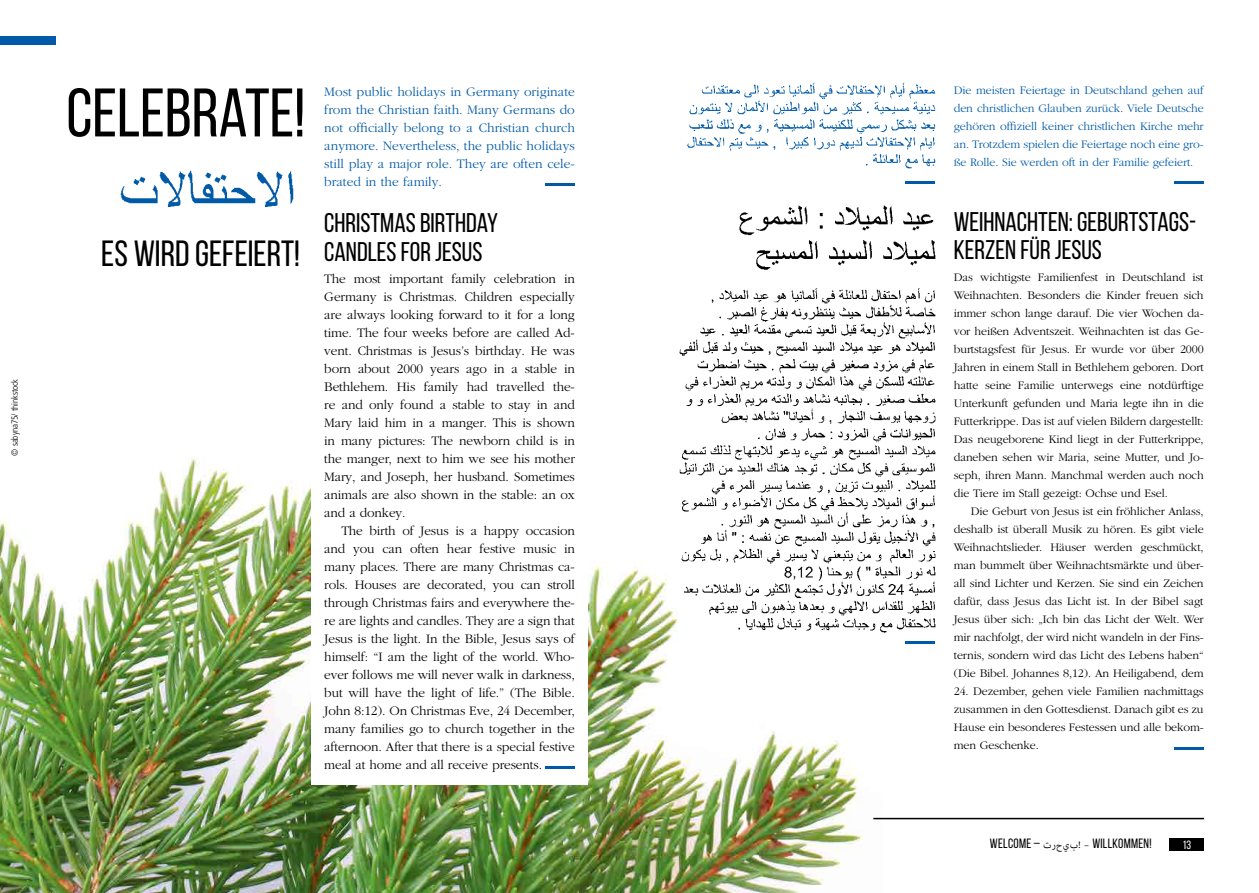
<style>
.page{position:relative;width:1259px;height:893px;background:#fff}
.page>*{position:absolute;margin:0;border:0;box-sizing:border-box;transform-origin:0 0}
.t1{font:68.55px "Bebas Neue";color:#000}
.t2{font:36.45px "Bebas Neue";color:#000}
.t3{font:27px/28.5px "Bebas Neue";color:#000}
.t4{font:300 13.5px/18px "Garamond LT";letter-spacing:-.01em;color:#000;text-align:justify}
.t5{font:300 13.5px/18px "Garamond LT";color:#005aa7;text-align:justify}
.t6{font:13.5px "Bebas Neue";letter-spacing:.02em;color:#000}
.t7{font:300 12px/18px "Garamond LT";letter-spacing:-.01em;color:#000;text-align:justify}
.t8{font:300 12px/18px "Garamond LT";letter-spacing:-.01em;color:#005aa7;text-align:justify}
.t9{font:12px "Bebas Neue";color:#fff}
.t10{font:300 condensed 9px "Frutiger LT Std";letter-spacing:-.01em;color:#000}
.s1{font-family:"Adobe Arabic"}
</style>
<div class="page">
<img style="left:0;top:458px;width:882px;height:435px">
<div style="left:311px;top:385px;width:277px;height:399px;background:#fff"></div>
<div style="left:1169px;top:838px;width:35px;height:12px;background:#000"></div>
<hr style="left:873px;top:818px;width:331px;height:1px;background:#000">
<hr style="left:1174px;top:182px;width:29px;height:2px;background:#005aa7">
<hr style="left:1174px;top:747px;width:29px;height:2px;background:#005aa7">
<hr style="left:545px;top:184px;width:30px;height:2px;background:#005aa7">
<hr style="left:545px;top:767px;width:30px;height:2px;background:#005aa7">
<div style="left:0;top:36px;width:55px;height:9px;background:#005aa7"></div>
<img style="left:687px;top:82px;width:249px;height:87px">
<img style="left:664px;top:205px;width:272px;height:431px">
<img style="left:120px;top:170px;width:174px;height:38px">
<hr style="left:905px;top:181px;width:29px;height:2px;background:#005aa7">
<hr style="left:905px;top:642px;width:29px;height:2px;background:#005aa7">
<p class="t10" style="left:10px;top:456px;width:78px;rotate:-90deg">© sabyna75/ thinkstock</p>
<p class="t1" style="left:66px;top:76px;width:240px">CELEBRATE!</p>
<p class="t2" style="left:101px;top:234px;width:200px">ES WIRD GEFEIERT!</p>
<p class="t5" style="left:324px;top:83px;width:252px">Most public holidays in Germany originate from the Christian faith. Many Germans do not officially belong to a Christian church anymore. Nevertheless, the public holidays still play a major role. They are often cele&shy;brated in the family.</p>
<p class="t3" style="left:324px;top:208px;width:175px">CHRISTMAS BIRTHDAY<br>CANDLES FOR JESUS</p>
<p class="t4" style="left:324px;top:270px;width:252px">The most important family celebration in Germany is Christmas. Children especially are always looking forward to it for a long time. The four weeks before are called Ad&shy;vent. Christmas is Jesus’s birthday. He was born about 2000 years ago in a stable in Bethlehem. His family had travelled the&shy;re and only found a stable to stay in and Mary laid him in a manger. This is shown in many pictures: The newborn child is in the manger, next to him we see his mother Mary, and Joseph, her husband. Sometimes animals are also shown in the stable: an ox and a donkey.</p>
<p class="t4" style="left:324px;top:522px;width:252px;text-indent:17px">The birth of Jesus is a happy occasion and you can often hear festive music in many places. There are many Christmas ca&shy;rols. Houses are decorated, you can stroll through Christmas fairs and everywhere the&shy;re are lights and candles. They are a sign that Jesus is the light. In the Bible, Jesus says of himself: “I am the light of the world. Who&shy;ever follows me will never walk in darkness, but will have the light of life.” (The Bible.<br>John 8:12). On Christmas Eve, 24 December, many families go to church together in the afternoon. After that there is a special festive meal at home and all receive presents.</p>
<p class="t8" style="left:954px;top:81px;width:251px">Die meisten Feiertage in Deutschland gehen auf den christlichen Glauben zurück. Viele Deutsche gehören offiziell keiner christlichen Kirche mehr an. Trotzdem spielen die Feiertage noch eine gro&shy;ße Rolle. Sie werden oft in der Familie gefeiert.</p>
<p class="t3" style="left:954px;top:207px;width:244px">WEIHNACHTEN: GEBURTSTAGS-<br>KERZEN FÜR JESUS</p>
<p class="t7" style="left:954px;top:269px;width:251px">Das wichtigste Familienfest in Deutschland ist Weihnachten. Besonders die Kinder freuen sich immer schon lange darauf. Die vier Wochen da&shy;vor heißen Adventszeit. Weihnachten ist das Ge&shy;burtstagsfest für Jesus. Er wurde vor über 2000<br>Jahren in einem Stall in Bethlehem geboren. Dort hatte seine Familie unterwegs eine notdürftige Unterkunft gefunden und Maria legte ihn in die Futterkrippe. Das ist auf vielen Bildern dargestellt:<br>Das neugeborene Kind liegt in der Futterkrippe, daneben sehen wir Maria, seine Mutter, und Jo&shy;seph, ihren Mann. Manchmal werden auch noch die Tiere im Stall gezeigt: Ochse und Esel.</p>
<p class="t7" style="left:954px;top:503px;width:251px;text-indent:17px">Die Geburt von Jesus ist ein fröhlicher Anlass, deshalb ist überall Musik zu hören. Es gibt viele Weihnachtslieder. Häuser werden geschmückt, man bummelt über Weihnachtsmärkte und über&shy;all sind Lichter und Kerzen. Sie sind ein Zeichen dafür, dass Jesus das Licht ist. In der Bibel sagt Jesus über sich: „Ich bin das Licht der Welt. Wer mir nachfolgt, der wird nicht wandeln in der Fins&shy;ternis, sondern wird das Licht des Lebens haben“ (Die Bibel. Johannes 8,12). An Heiligabend, dem</p>
<p class="t7" style="left:954px;top:683px;width:251px">24. Dezember, gehen viele Familien nachmittags zusammen in den Gottesdienst. Danach gibt es zu Hause ein besonderes Festessen und alle bekom&shy;men Geschenke.</p>
<p class="t6" style="left:990px;top:836px;width:163px">WELCOME – <span class="s1">ت بيح ر –!</span> WILLKOMMEN!</p>
<p class="t9" style="left:1182px;top:838px;width:10px">13</p>
</div>
